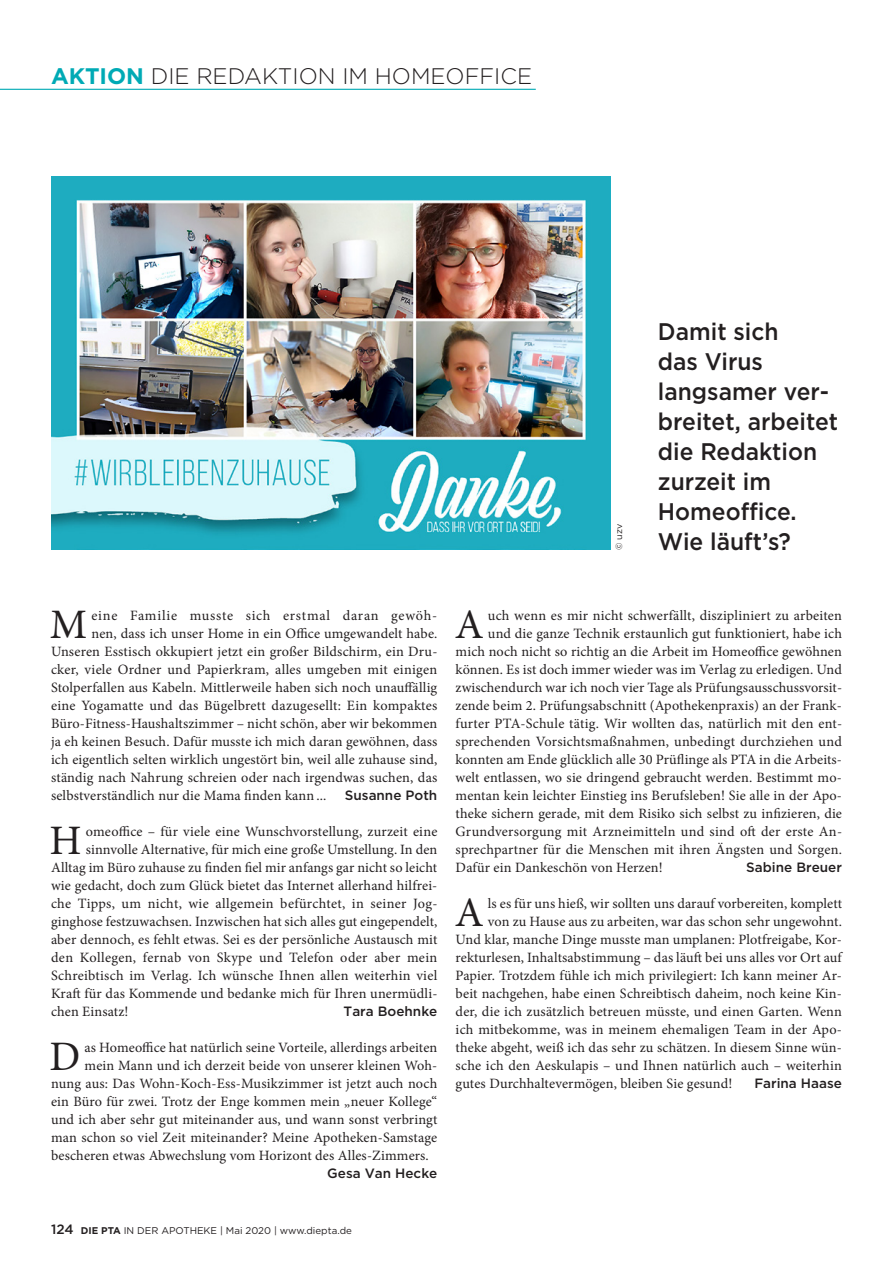
<style>
.page{position:relative;width:893px;height:1263px;background:#fff}
.page>*{position:absolute;margin:0;border:0;box-sizing:border-box;transform-origin:0 0}
.t1{font:42px "Minion Pro";color:#231f20}
.t2{font:500 24px/30px "Gotham";color:#231f20;scale:.95 1}
.t3{font:300 22.5px "Gotham";color:#231f20}
.t4{font:14.25px "Minion Pro";letter-spacing:.01em;color:#231f20}
.t5{font:14.25px "Minion Pro";letter-spacing:.05em;color:#231f20}
.t6{font:500 13.5px "Gotham";color:#231f20}
.t7{font:9.75px "Gotham";color:#231f20}
.t8{font:9px "Gotham";color:#231f20}
.s1{font-weight:700;color:#00aab5}
.s2{font-weight:500;font-size:13.5px}
.s3{font-weight:700}
</style>
<div class="page">
<img style="left:51px;top:176px;width:560px;height:374px">
<hr style="left:0;top:89px;width:536px;height:1px;background:#00aab5">
<h3 class="t3" style="left:51px;top:62px;width:483px"><span class="s1">AKTION</span> DIE REDAKTION IM HOMEOFFICE</h3>
<h2 class="t2" style="left:658px;top:316px;width:191px">Damit sich<br>das Virus langsamer ver&shy;breitet, arbeitet die Redaktion zurzeit im<br>Homeoffice.</h2>
<p class="t8" style="left:613px;top:550px;width:28px;rotate:-90deg">© uzv</p>
<h2 class="t2" style="left:658px;top:526px;width:142px">Wie läuft’s?</h2>
<h1 class="t1" style="left:50px;top:597px;width:39px">M</h1>
<p class="t5" style="left:91px;top:606px;width:347px">eine Familie musste sich erstmal daran gewöh-</p>
<p class="t4" style="left:91px;top:624px;width:347px">nen, dass ich unser Home in ein Office umgewandelt habe.</p>
<p class="t4" style="left:51px;top:642px;width:388px">Unseren Esstisch okkupiert jetzt ein großer Bildschirm, ein Dru-</p>
<p class="t4" style="left:51px;top:660px;width:388px">cker, viele Ordner und Papierkram, alles umgeben mit einigen</p>
<p class="t4" style="left:51px;top:678px;width:388px">Stolperfallen aus Kabeln. Mittlerweile haben sich noch unauffällig</p>
<p class="t4" style="left:51px;top:696px;width:388px">eine Yogamatte und das Bügelbrett dazugesellt: Ein kompaktes</p>
<p class="t4" style="left:51px;top:714px;width:388px">Büro-Fitness-Haushaltszimmer – nicht schön, aber wir bekommen</p>
<p class="t4" style="left:51px;top:732px;width:388px">ja eh keinen Besuch. Dafür musste ich mich daran gewöhnen, dass</p>
<p class="t4" style="left:51px;top:750px;width:388px">ich eigentlich selten wirklich ungestört bin, weil alle zuhause sind,</p>
<p class="t4" style="left:51px;top:768px;width:388px">ständig nach Nahrung schreien oder nach irgendwas suchen, das</p>
<p class="t4" style="left:51px;top:786px;width:277px">selbstverständlich nur die Mama finden kann ...</p>
<p class="t6" style="left:345px;top:786px;width:94px">Susanne Poth</p>
<h1 class="t1" style="left:49px;top:813px;width:34px">H</h1>
<p class="t4" style="left:86px;top:822px;width:353px">omeoffice – für viele eine Wunschvorstellung, zurzeit eine</p>
<p class="t4" style="left:86px;top:840px;width:353px">sinnvolle Alternative, für mich eine große Umstellung. In den</p>
<p class="t4" style="left:51px;top:858px;width:388px">Alltag im Büro zuhause zu finden fiel mir anfangs gar nicht so leicht</p>
<p class="t4" style="left:51px;top:876px;width:388px">wie gedacht, doch zum Glück bietet das Internet allerhand hilfrei-</p>
<p class="t4" style="left:51px;top:894px;width:388px">che Tipps, um nicht, wie allgemein befürchtet, in seiner Jog-</p>
<p class="t4" style="left:51px;top:912px;width:388px">ginghose festzuwachsen. Inzwischen hat sich alles gut eingependelt,</p>
<p class="t4" style="left:51px;top:930px;width:388px">aber dennoch, es fehlt etwas. Sei es der persönliche Austausch mit</p>
<p class="t4" style="left:51px;top:948px;width:388px">den Kollegen, fernab von Skype und Telefon oder aber mein</p>
<p class="t4" style="left:51px;top:966px;width:388px">Schreibtisch im Verlag. Ich wünsche Ihnen allen weiterhin viel</p>
<p class="t4" style="left:51px;top:984px;width:388px">Kraft für das Kommende und bedanke mich für Ihren unermüdli-</p>
<p class="t4" style="left:51px;top:1002px;width:79px">chen Einsatz!</p>
<p class="t6" style="left:344px;top:1002px;width:95px">Tara Boehnke</p>
<h1 class="t1" style="left:50px;top:1029px;width:32px">D</h1>
<p class="t4" style="left:85px;top:1038px;width:354px">as Homeoffice hat natürlich seine Vorteile, allerdings arbeiten</p>
<p class="t4" style="left:85px;top:1056px;width:354px">mein Mann und ich derzeit beide von unserer kleinen Woh-</p>
<p class="t4" style="left:51px;top:1074px;width:388px">nung aus: Das Wohn-Koch-Ess-Musikzimmer ist jetzt auch noch</p>
<p class="t4" style="left:51px;top:1092px;width:388px">ein Büro für zwei. Trotz der Enge kommen mein „neuer Kollege“</p>
<p class="t4" style="left:51px;top:1110px;width:388px">und ich aber sehr gut miteinander aus, und wann sonst verbringt</p>
<p class="t4" style="left:51px;top:1128px;width:388px">man schon so viel Zeit miteinander? Meine Apotheken-Samstage</p>
<p class="t4" style="left:51px;top:1146px;width:379px">bescheren etwas Abwechslung vom Horizont des Alles-Zimmers.</p>
<p class="t6" style="left:327px;top:1164px;width:112px">Gesa Van Hecke</p>
<h1 class="t1" style="left:455px;top:597px;width:30px">A</h1>
<p class="t4" style="left:488px;top:606px;width:356px">uch wenn es mir nicht schwerfällt, diszipliniert zu arbeiten</p>
<p class="t4" style="left:488px;top:624px;width:355px">und die ganze Technik erstaunlich gut funktioniert, habe ich</p>
<p class="t4" style="left:456px;top:642px;width:388px">mich noch nicht so richtig an die Arbeit im Homeoffice gewöhnen</p>
<p class="t4" style="left:456px;top:660px;width:388px">können. Es ist doch immer wieder was im Verlag zu erledigen. Und</p>
<p class="t4" style="left:456px;top:678px;width:388px">zwischendurch war ich noch vier Tage als Prüfungsausschussvorsit-</p>
<p class="t4" style="left:456px;top:696px;width:388px">zende beim 2. Prüfungsabschnitt (Apothekenpraxis) an der Frank-</p>
<p class="t4" style="left:456px;top:714px;width:386px">furter PTA-Schule tätig. Wir wollten das, natürlich mit den ent-</p>
<p class="t4" style="left:456px;top:732px;width:388px">sprechenden Vorsichtsmaßnahmen, unbedingt durchziehen und</p>
<p class="t4" style="left:456px;top:750px;width:388px">konnten am Ende glücklich alle 30 Prüflinge als PTA in die Arbeits-</p>
<p class="t4" style="left:456px;top:768px;width:388px">welt entlassen, wo sie dringend gebraucht werden. Bestimmt mo-</p>
<p class="t4" style="left:456px;top:786px;width:388px">mentan kein leichter Einstieg ins Berufsleben! Sie alle in der Apo-</p>
<p class="t4" style="left:456px;top:804px;width:388px">theke sichern gerade, mit dem Risiko sich selbst zu infizieren, die</p>
<p class="t4" style="left:456px;top:822px;width:388px">Grundversorgung mit Arzneimitteln und sind oft der erste An-</p>
<p class="t4" style="left:456px;top:840px;width:388px">sprechpartner für die Menschen mit ihren Ängsten und Sorgen.</p>
<p class="t4" style="left:456px;top:858px;width:209px">Dafür ein Dankeschön von Herzen!</p>
<p class="t6" style="left:746px;top:858px;width:97px">Sabine Breuer</p>
<h1 class="t1" style="left:455px;top:885px;width:30px">A</h1>
<p class="t4" style="left:488px;top:894px;width:356px">ls es für uns hieß, wir sollten uns darauf vorbereiten, komplett</p>
<p class="t4" style="left:488px;top:912px;width:355px">von zu Hause aus zu arbeiten, war das schon sehr ungewohnt.</p>
<p class="t4" style="left:456px;top:930px;width:388px">Und klar, manche Dinge musste man umplanen: Plotfreigabe, Kor-</p>
<p class="t4" style="left:456px;top:948px;width:388px">rekturlesen, Inhaltsabstimmung – das läuft bei uns alles vor Ort auf</p>
<p class="t4" style="left:456px;top:966px;width:388px">Papier. Trotzdem fühle ich mich privilegiert: Ich kann meiner Ar-</p>
<p class="t4" style="left:456px;top:984px;width:388px">beit nachgehen, habe einen Schreibtisch daheim, noch keine Kin-</p>
<p class="t4" style="left:456px;top:1002px;width:388px">der, die ich zusätzlich betreuen müsste, und einen Garten. Wenn</p>
<p class="t4" style="left:456px;top:1020px;width:388px">ich mitbekomme, was in meinem ehemaligen Team in der Apo-</p>
<p class="t4" style="left:456px;top:1038px;width:388px">theke abgeht, weiß ich das sehr zu schätzen. In diesem Sinne wün-</p>
<p class="t4" style="left:456px;top:1056px;width:388px">sche ich den Aeskulapis – und Ihnen natürlich auch – weiterhin</p>
<p class="t4" style="left:456px;top:1074px;width:278px">gutes Durchhaltevermögen, bleiben Sie gesund!</p>
<p class="t6" style="left:754px;top:1074px;width:89px">Farina Haase</p>
<p class="t7" style="left:51px;top:1224px;width:302px"><span class="s2">124</span> <span class="s3">DIE PTA</span> IN DER APOTHEKE | Mai 2020 | www.diepta.de</p>
</div>
